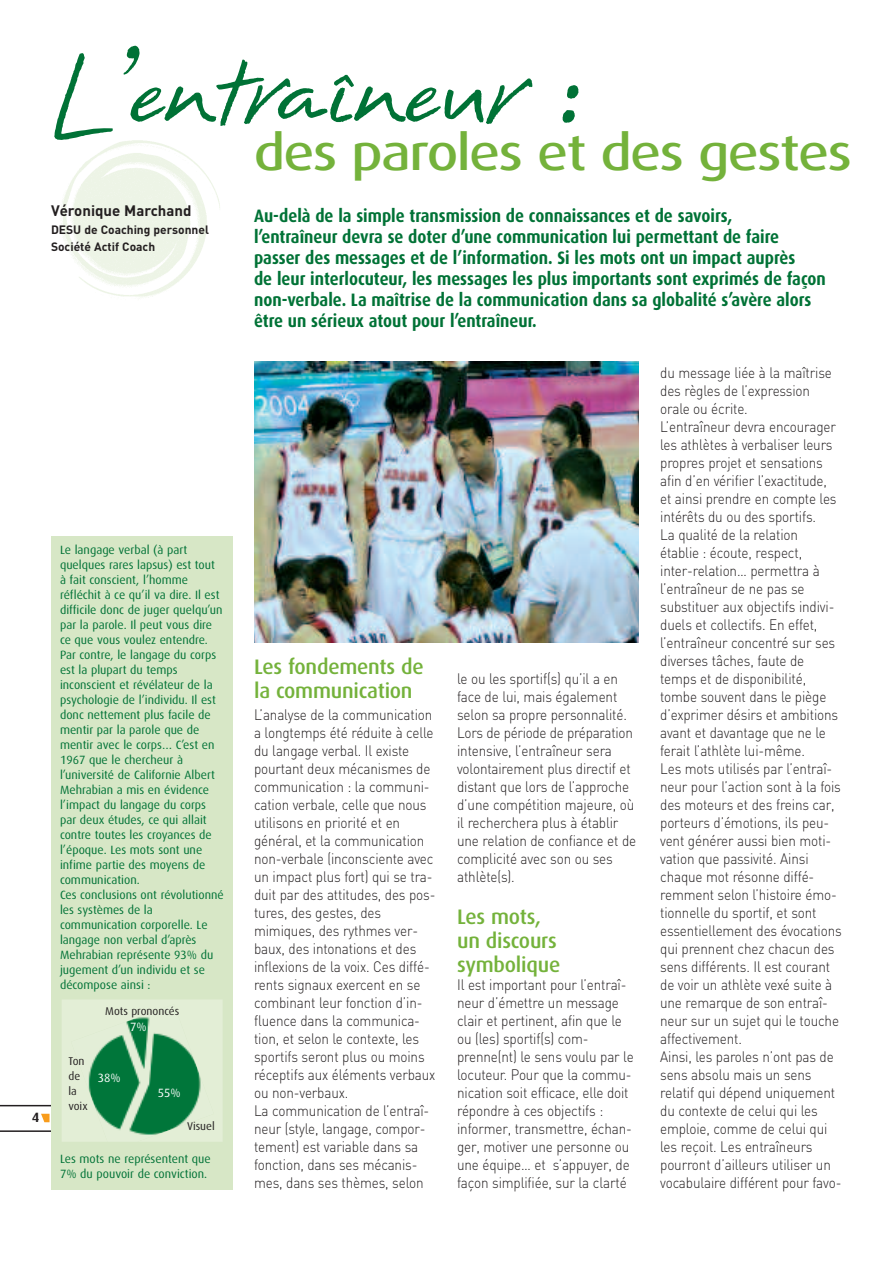
<style>
.page{position:relative;width:893px;height:1263px;background:#fff}
.page>*{position:absolute;margin:0;border:0;box-sizing:border-box;transform-origin:0 0}
.t1{font:127.5px "Erazure";color:#007236}
.t2{font:500 49.5px "Dax Wide";letter-spacing:-.02em;color:#74b23b}
.t3{font:500 21px/24px "Dax";letter-spacing:-.01em;color:#74b23b}
.t4{font:700 18px/21px "Dax";color:#007236;scale:.9 1}
.t5{font:300 15px/18px "DIN";letter-spacing:-.01em;color:#231f20;scale:.9 1}
.t6{font:700 15px "DIN";color:#231f20}
.t7{font:700 13.5px "Dax";color:#231f20}
.t8{font:12px/15px "Dax";color:#007236}
.t9{font:700 12px/17.2px "DIN";color:#231f20}
.t10{font:12px "Dax";color:#fff}
.t11{font:11.25px/15px "Dax";color:#231f20}
</style>
<div class="page">
<svg style="left:41px;top:1114px;width:9px;height:8px"></svg>
<hr style="left:0;top:1105px;width:51px;height:1px;background:#231f20">
<hr style="left:0;top:1130px;width:51px;height:2px;background:#231f20">
<img style="left:61px;top:140px;width:159px;height:157px">
<div style="left:51px;top:536px;width:182px;height:653px;background:#d7e7c6"></div>
<img style="left:254px;top:361px;width:385px;height:282px">
<div style="left:62px;top:1000px;width:160px;height:142px;background:#e3eed6"></div>
<img style="left:71px;top:1004px;width:143px;height:138px">
<h1 class="t1" style="left:51px;top:34px;width:531px">L’entraîneur :</h1>
<h2 class="t2" style="left:254px;top:125px;width:599px">des paroles et des gestes</h2>
<p class="t6" style="left:51px;top:201px;width:142px">Véronique Marchand</p>
<p class="t9" style="left:51px;top:220px;width:159px">DESU de Coaching personnel<br>Société Actif Coach</p>
<p class="t4" style="left:254px;top:206px;width:637px">Au-delà de la simple transmission de connaissances et de savoirs,<br>l’entraîneur devra se doter d’une communication lui permettant de faire passer des messages et de l’information. Si les mots ont un impact auprès<br>de leur interlocuteur, les messages les plus importants sont exprimés de façon non-verbale. La maîtrise de la communication dans sa globalité s’avère alors être un sérieux atout pour l’entraîneur.</p>
<p class="t7" style="left:32px;top:1110px;width:9px">4</p>
<p class="t8" style="left:60px;top:542px;width:165px">Le langage verbal (à part quelques rares lapsus) est tout à fait conscient, l’homme réfléchit à ce qu’il va dire. Il est difficile donc de juger quelqu’un par la parole. Il peut vous dire ce que vous voulez entendre.<br>Par contre, le langage du corps est la plupart du temps inconscient et révélateur de la psychologie de l’individu. Il est donc nettement plus facile de mentir par la parole que de mentir avec le corps… C’est en<br>1967 que le chercheur à l’université de Californie Albert<br>Mehrabian a mis en évidence l’impact du langage du corps par deux études, ce qui allait contre toutes les croyances de l’époque. Les mots sont une infime partie des moyens de communication.<br>Ces conclusions ont révolutionné les systèmes de la communication corporelle. Le langage non verbal d’après<br>Mehrabian représente 93% du jugement d’un individu et se décompose ainsi :</p>
<p class="t11" style="left:105px;top:1003px;width:76px">Mots prononcés</p>
<p class="t11" style="left:68px;top:1054px;width:21px">Ton de la voix</p>
<p class="t10" style="left:98px;top:1072px;width:24px">38%</p>
<p class="t10" style="left:130px;top:1020px;width:18px">7%</p>
<p class="t10" style="left:158px;top:1086px;width:24px">55%</p>
<p class="t11" style="left:187px;top:1119px;width:29px">Visuel</p>
<p class="t8" style="left:60px;top:1151px;width:152px">Les mots ne représentent que<br>7% du pouvoir de conviction.</p>
<h3 class="t3" style="left:254px;top:655px;width:171px">Les fondements de la communication</h3>
<p class="t5" style="left:254px;top:705px;width:203px">L’analyse de la communication a longtemps été réduite à celle du langage verbal. Il existe pourtant deux mécanismes de communication : la communi&shy;cation verbale, celle que nous utilisons en priorité et en général, et la communication non-verbale (inconsciente avec un impact plus fort) qui se tra&shy;duit par des attitudes, des pos&shy;tures, des gestes, des mimiques, des rythmes ver&shy;baux, des intonations et des inflexions de la voix. Ces diffé&shy;rents signaux exercent en se combinant leur fonction d’in&shy;fluence dans la communica&shy;tion, et selon le contexte, les sportifs seront plus ou moins réceptifs aux éléments verbaux ou non-verbaux.<br>La communication de l’entraî&shy;neur (style, langage, compor&shy;tement) est variable dans sa fonction, dans ses mécanis&shy;mes, dans ses thèmes, selon</p>
<p class="t5" style="left:457px;top:669px;width:200px">le ou les sportif(s) qu’il a en face de lui, mais également selon sa propre personnalité.<br>Lors de période de préparation intensive, l’entraîneur sera volontairement plus directif et distant que lors de l’approche d’une compétition majeure, où il recherchera plus à établir une relation de confiance et de complicité avec son ou ses athlète(s).</p>
<h3 class="t3" style="left:457px;top:905px;width:105px">Les mots, un discours symbolique</h3>
<p class="t5" style="left:457px;top:975px;width:198px">Il est important pour l’entraî&shy;neur d’émettre un message clair et pertinent, afin que le ou (les) sportif(s) com&shy;prenne(nt) le sens voulu par le locuteur. Pour que la commu&shy;nication soit efficace, elle doit répondre à ces objectifs : informer, transmettre, échan&shy;ger, motiver une personne ou une équipe… et s’appuyer, de façon simplifiée, sur la clarté</p>
<p class="t5" style="left:660px;top:363px;width:203px">du message liée à la maîtrise des règles de l’expression orale ou écrite.<br>L’entraîneur devra encourager les athlètes à verbaliser leurs propres projet et sensations afin d’en vérifier l’exactitude, et ainsi prendre en compte les intérêts du ou des sportifs.<br>La qualité de la relation<br>établie : écoute, respect, inter-relation… permettra à l’entraîneur de ne pas se substituer aux objectifs indivi&shy;duels et collectifs. En effet, l’entraîneur concentré sur ses diverses tâches, faute de temps et de disponibilité, tombe souvent dans le piège d’exprimer désirs et ambitions avant et davantage que ne le ferait l’athlète lui-même.<br>Les mots utilisés par l’entraî&shy;neur pour l’action sont à la fois des moteurs et des freins car, porteurs d’émotions, ils peu&shy;vent générer aussi bien moti&shy;vation que passivité. Ainsi chaque mot résonne diffé&shy;remment selon l’histoire émo&shy;tionnelle du sportif, et sont essentiellement des évocations qui prennent chez chacun des sens différents. Il est courant de voir un athlète vexé suite à une remarque de son entraî&shy;neur sur un sujet qui le touche affectivement.<br>Ainsi, les paroles n’ont pas de sens absolu mais un sens relatif qui dépend uniquement du contexte de celui qui les emploie, comme de celui qui les reçoit. Les entraîneurs pourront d’ailleurs utiliser un vocabulaire différent pour favo-</p>
</div>
